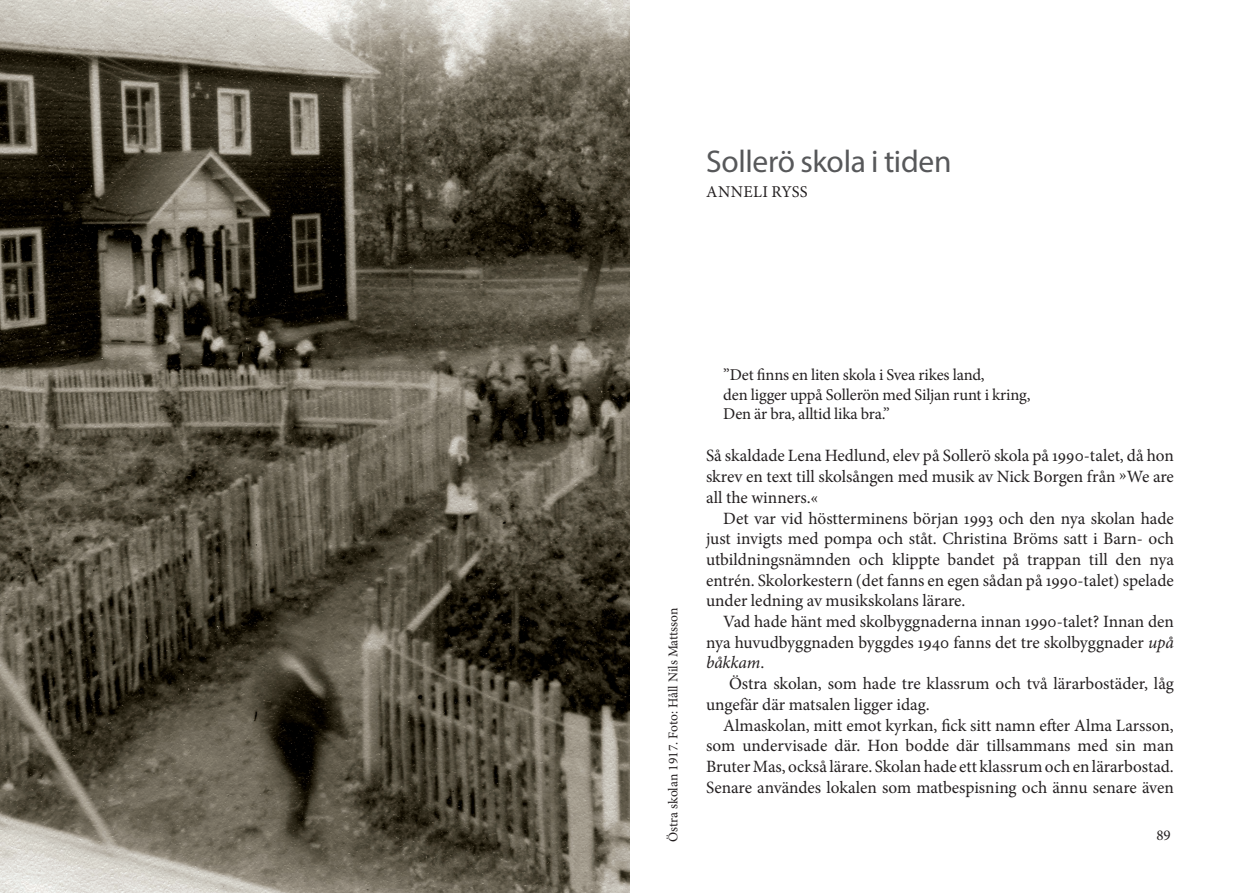
<style>
.page{position:relative;width:1259px;height:893px;background:#fff}
.page>*{position:absolute;margin:0;border:0;box-sizing:border-box;transform-origin:0 0}
.t1{font:31.5px "Myriad Pro";letter-spacing:-.01em;color:#57585a}
.t2{font:17.25px/20.7px "Minion Pro";color:#231f20;text-align:justify}
.t3{font:16.5px/19.8px "Minion Pro";letter-spacing:-.01em;color:#231f20}
.t4{font:16.5px "Minion Pro";letter-spacing:.02em;color:#231f20}
.t5{font:15px "Minion Pro";color:#231f20}
.t6{font:13.5px "Minion Pro";letter-spacing:-.005em;color:#231f20}
.s1{font-style:italic}
</style>
<div class="page">
<img style="left:0;top:0;width:629px;height:893px">
<h1 class="t1" style="left:706px;top:142px;width:247px">Sollerö skola i tiden</h1>
<p class="t4" style="left:706px;top:180px;width:103px">ANNELI RYSS</p>
<p class="t6" style="left:664px;top:842px;width:236px;rotate:-90deg">Östra skolan 1917. Foto: Håll Nils Mattsson</p>
<p class="t3" style="left:723px;top:365px;width:309px">”Det finns en liten skola i Svea rikes land,<br>den ligger uppå Sollerön med Siljan runt i kring,<br>Den är bra, alltid lika bra.”</p>
<p class="t2" style="left:706px;top:446px;width:469px">Så skaldade Lena Hedlund, elev på Sollerö skola på 1990-talet, då hon skrev en text till skolsången med musik av Nick Borgen från »We are all the winners.«</p>
<p class="t2" style="left:706px;top:508px;width:469px;text-indent:17px">Det var vid höstterminens början 1993 och den nya skolan hade just invigts med pompa och ståt. Christina Bröms satt i Barn- och utbildningsnämnden och klippte bandet på trappan till den nya entrén. Skolorkestern (det fanns en egen sådan på 1990-talet) spelade under ledning av musikskolans lärare.</p>
<p class="t2" style="left:706px;top:611px;width:469px;text-indent:17px">Vad hade hänt med skolbyggnaderna innan 1990-talet? Innan den nya huvudbyggnaden byggdes 1940 fanns det tre skolbyggnader <span class="s1">upå båkkam</span>.</p>
<p class="t2" style="left:706px;top:673px;width:469px;text-indent:23px">Östra skolan, som hade tre klassrum och två lärarbostäder, låg ungefär där matsalen ligger idag.</p>
<p class="t2" style="left:706px;top:715px;width:469px;text-indent:17px">Almaskolan, mitt emot kyrkan, fick sitt namn efter Alma Larsson, som undervisade där. Hon bodde där tillsammans med sin man Bruter Mas, också lärare. Skolan hade ett klassrum och en lärarbostad.<br>Senare användes lokalen som matbespisning och ännu senare även</p>
<p class="t5" style="left:1156px;top:825px;width:16px">89</p>
</div>
